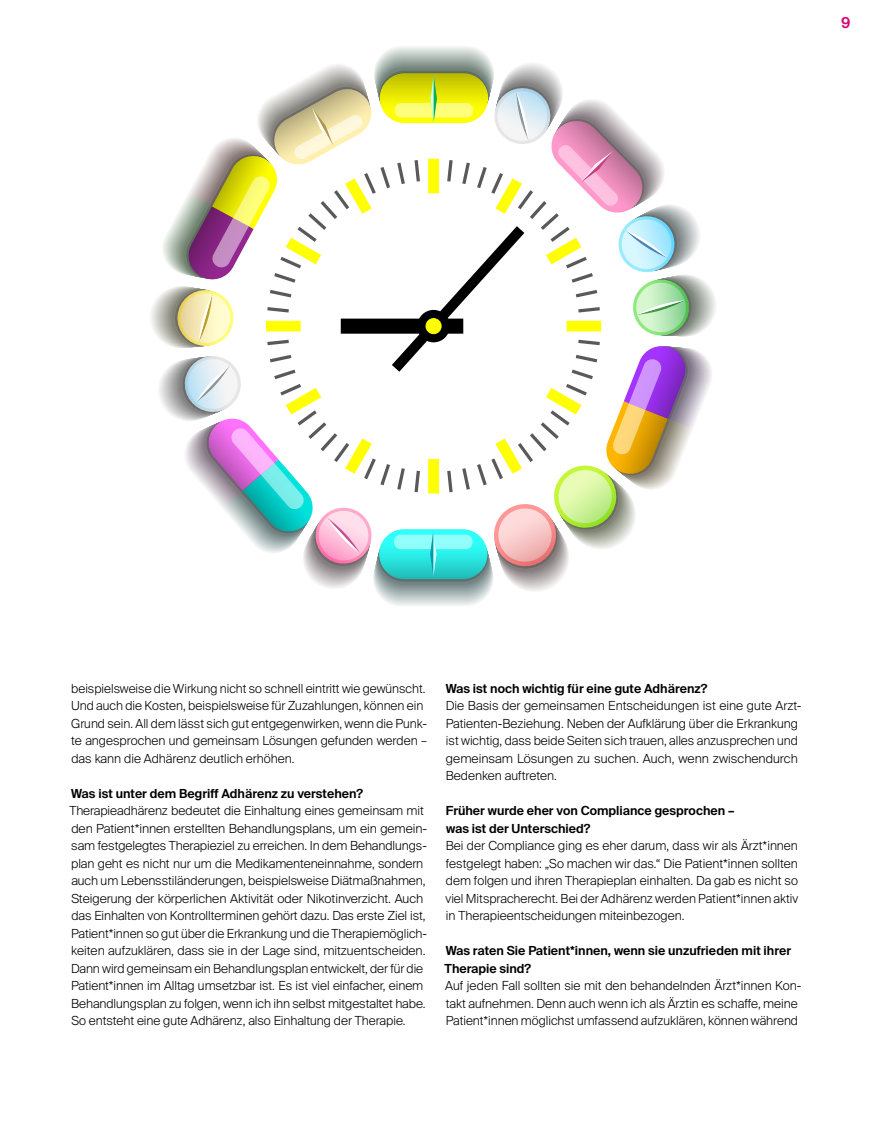
<style>
.page{position:relative;width:869px;height:1134px;background:#fff}
.page>*{position:absolute;margin:0;border:0;box-sizing:border-box;transform-origin:0 0}
.t1{font:600 15px "Suisse Intl";color:#dd0074}
.fliesstext_neu{font:300 12.5px/17.5px "Suisse Intl";letter-spacing:-.005em;color:#000}
.headline_fett{font:600 12.5px/17.5px "Suisse Intl";color:#000}
</style>
<div class="page">
<img style="left:151px;top:59px;width:565px;height:534px">
<div style="left:417px;top:310px;width:32px;height:32px;background:#000;border-radius:50%"></div>
<div style="left:426px;top:319px;width:15px;height:15px;background:#ff0;border-radius:50%"></div>
<div style="left:426px;top:318px;width:15px;height:16px;border:1px solid #ff0;border-radius:50%"></div>
<p class="t1" style="left:840px;top:14px;width:11px">9</p>
<p class="fliesstext_neu" style="left:71px;top:679px;width:357px">beispielsweise die Wirkung nicht so schnell eintritt wie gewünscht.<br>Und auch die Kosten, beispielsweise für Zuzahlungen, können ein Grund sein. All dem lässt sich gut entgegenwirken, wenn die Punk&shy;te angesprochen und gemeinsam Lösungen gefunden werden – das kann die Adhärenz deutlich erhöhen.</p>
<p class="headline_fett" style="left:71px;top:784px;width:293px">Was ist unter dem Begriff Adhärenz zu verstehen?</p>
<p class="fliesstext_neu" style="left:69px;top:802px;width:359px">Therapieadhärenz bedeutet die Einhaltung eines gemeinsam mit den Patient*innen erstellten Behandlungsplans, um ein gemein&shy;sam festgelegtes Therapieziel zu erreichen. In dem Behandlungs&shy;plan geht es nicht nur um die Medikamenteneinnahme, sondern auch um Lebensstiländerungen, beispielsweise Diätmaßnahmen, Steigerung der körperlichen Aktivität oder Nikotinverzicht. Auch das Einhalten von Kontrollterminen gehört dazu. Das erste Ziel ist, Patient*innen so gut über die Erkrankung und die Therapiemöglich&shy;keiten aufzuklären, dass sie in der Lage sind, mitzuentscheiden.<br>Dann wird gemeinsam ein Behandlungsplan entwickelt, der für die Patient*innen im Alltag umsetzbar ist. Es ist viel einfacher, einem Behandlungsplan zu folgen, wenn ich ihn selbst mitgestaltet habe.<br>So entsteht eine gute Adhärenz, also Einhaltung der Therapie.</p>
<p class="headline_fett" style="left:445px;top:679px;width:263px">Was ist noch wichtig für eine gute Adhärenz?</p>
<p class="fliesstext_neu" style="left:445px;top:697px;width:357px">Die Basis der gemeinsamen Entscheidungen ist eine gute Arzt-Patienten-Beziehung. Neben der Aufklärung über die Erkrankung ist wichtig, dass beide Seiten sich trauen, alles anzusprechen und gemeinsam Lösungen zu suchen. Auch, wenn zwischendurch Bedenken auftreten.</p>
<p class="headline_fett" style="left:445px;top:802px;width:290px">Früher wurde eher von Compliance gesprochen – was ist der Unterschied?</p>
<p class="fliesstext_neu" style="left:445px;top:837px;width:354px;text-align:justify">Bei der Compliance ging es eher darum, dass wir als Ärzt*innen festgelegt haben: „So machen wir das.“ Die Patient*innen sollten dem folgen und ihren Therapieplan einhalten. Da gab es nicht so viel Mitspracherecht. Bei der Adhärenz werden Patient*innen aktiv in Therapieentscheidungen miteinbezogen.</p>
<p class="headline_fett" style="left:444px;top:942px;width:348px">Was raten Sie Patient*innen, wenn sie unzufrieden mit ihrer<br>Therapie sind?</p>
<p class="fliesstext_neu" style="left:445px;top:977px;width:357px">Auf jeden Fall sollten sie mit den behandelnden Ärzt*innen Kon&shy;takt aufnehmen. Denn auch wenn ich als Ärztin es schaffe, meine<br>Patient*innen möglichst umfassend aufzuklären, können während</p>
</div>
